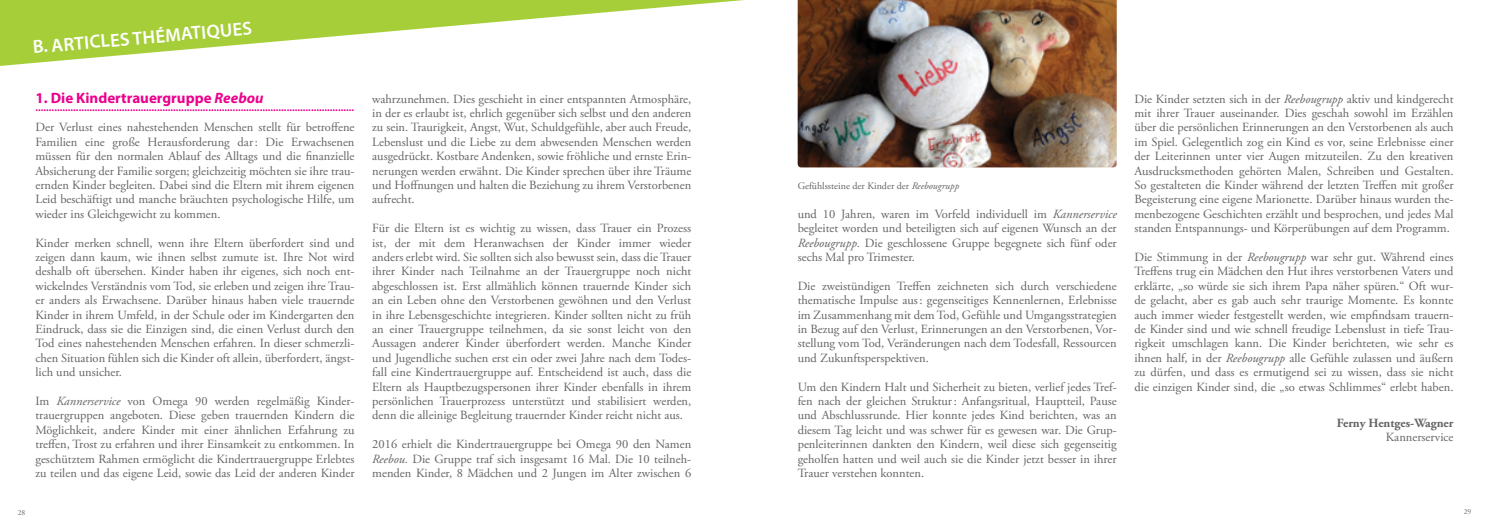
<style>
.page{position:relative;width:1489px;height:527px;background:#fff}
.page>*{position:absolute;margin:0;border:0;box-sizing:border-box;transform-origin:0 0}
.t1{font:600 18.75px "Myriad Pro";color:#fff}
.t2{font:700 15px "Myriad Pro";color:#ec008c}
.t3{font:12.5px/14.4px "Adobe Garamond Pro";color:#636466;text-align:justify}
.t4{font:700 12.5px "Adobe Garamond Pro";color:#636466}
.t5{font:700 10px "Myriad Pro";color:#ec008c}
.t6{font:10px "Adobe Garamond Pro";color:#636466}
.t7{font:7.5px "Adobe Garamond Pro";color:#636466}
.s1{font-style:italic}
</style>
<div class="page">
<svg style="left:0;top:0;width:744px;height:66px;fill:#a7ce3d"></svg>
<img style="left:797px;top:0;width:319px;height:167px">
<h1 class="t1" style="left:32px;top:35px;width:221px;rotate:-5deg">B. ARTICLES THÉMATIQUES</h1>
<p class="t2" style="left:35px;top:88px;width:230px">1. Die Kindertrauergruppe <span class="s1">Reebou</span></p>
<p class="t5" style="left:35px;top:101px;width:320px">......................................................................................................................</p>
<p class="t3" style="left:35px;top:121px;width:320px">Der Verlust eines nahestehenden Menschen stellt für betroffene Familien eine große Herausforderung dar: Die Erwachsenen müssen für den normalen Ablauf des Alltags und die finanzielle Absicherung der Familie sorgen; gleichzeitig möchten sie ihre trau&shy;ernden Kinder begleiten. Dabei sind die Eltern mit ihrem eigenen Leid beschäftigt und manche bräuchten psychologische Hilfe, um wieder ins Gleichgewicht zu kommen.</p>
<p class="t3" style="left:35px;top:236px;width:320px">Kinder merken schnell, wenn ihre Eltern überfordert sind und zeigen dann kaum, wie ihnen selbst zumute ist. Ihre Not wird deshalb oft übersehen. Kinder haben ihr eigenes, sich noch ent&shy;wickelndes Verständnis vom Tod, sie erleben und zeigen ihre Trau&shy;er anders als Erwachsene. Darüber hinaus haben viele trauernde Kinder in ihrem Umfeld, in der Schule oder im Kindergarten den Eindruck, dass sie die Einzigen sind, die einen Verlust durch den Tod eines nahestehenden Menschen erfahren. In dieser schmerzli&shy;chen Situation fühlen sich die Kinder oft allein, überfordert, ängst&shy;lich und unsicher.</p>
<p class="t3" style="left:35px;top:394px;width:320px">Im <span class="s1">Kannerservice</span> von Omega 90 werden regelmäßig Kinder&shy;trauergruppen angeboten. Diese geben trauernden Kindern die Möglichkeit, andere Kinder mit einer ähnlichen Erfahrung zu treffen, Trost zu erfahren und ihrer Einsamkeit zu entkommen. In geschütztem Rahmen ermöglicht die Kindertrauergruppe Erlebtes zu teilen und das eigene Leid, sowie das Leid der anderen Kinder</p>
<p class="t3" style="left:372px;top:92px;width:320px">wahrzunehmen. Dies geschieht in einer entspannten Atmosphäre, in der es erlaubt ist, ehrlich gegenüber sich selbst und den anderen zu sein. Traurigkeit, Angst, Wut, Schuldgefühle, aber auch Freude, Lebenslust und die Liebe zu dem abwesenden Menschen werden ausgedrückt. Kostbare Andenken, sowie fröhliche und ernste Erin&shy;nerungen werden erwähnt. Die Kinder sprechen über ihre Träume und Hoffnungen und halten die Beziehung zu ihrem Verstorbenen aufrecht.</p>
<p class="t3" style="left:372px;top:221px;width:320px">Für die Eltern ist es wichtig zu wissen, dass Trauer ein Prozess ist, der mit dem Heranwachsen der Kinder immer wieder anders erlebt wird. Sie sollten sich also bewusst sein, dass die Trauer ihrer Kinder nach Teilnahme an der Trauergruppe noch nicht abgeschlossen ist. Erst allmählich können trauernde Kinder sich an ein Leben ohne den Verstorbenen gewöhnen und den Verlust in ihre Lebensgeschichte integrieren. Kinder sollten nicht zu früh an einer Trauergruppe teilnehmen, da sie sonst leicht von den Aussagen anderer Kinder überfordert werden. Manche Kinder und Jugendliche suchen erst ein oder zwei Jahre nach dem Todes&shy;fall eine Kindertrauergruppe auf. Entscheidend ist auch, dass die Eltern als Hauptbezugspersonen ihrer Kinder ebenfalls in ihrem persönlichen Trauerprozess unterstützt und stabilisiert werden, denn die alleinige Begleitung trauernder Kinder reicht nicht aus.</p>
<p class="t3" style="left:372px;top:437px;width:320px">2016 erhielt die Kindertrauergruppe bei Omega 90 den Namen <span class="s1">Reebou.</span> Die Gruppe traf sich insgesamt 16 Mal. Die 10 teilneh&shy;menden Kinder, 8 Mädchen und 2 Jungen im Alter zwischen 6</p>
<p class="t6" style="left:797px;top:180px;width:163px">Gefühlssteine der Kinder der <span class="s1">Reebougrupp</span></p>
<p class="t3" style="left:797px;top:207px;width:320px">und 10 Jahren, waren im Vorfeld individuell im <span class="s1">Kannerservice </span>begleitet worden und beteiligten sich auf eigenen Wunsch an der <span class="s1">Reebougrupp.</span> Die geschlossene Gruppe begegnete sich fünf oder sechs Mal pro Trimester.</p>
<p class="t3" style="left:797px;top:279px;width:320px">Die zweistündigen Treffen zeichneten sich durch verschiedene thematische Impulse aus: gegenseitiges Kennenlernen, Erlebnisse im Zusammenhang mit dem Tod, Gefühle und Umgangsstrategien in Bezug auf den Verlust, Erinnerungen an den Verstorbenen, Vor&shy;stellung vom Tod, Veränderungen nach dem Todesfall, Ressourcen und Zukunftsperspektiven.</p>
<p class="t3" style="left:797px;top:379px;width:320px">Um den Kindern Halt und Sicherheit zu bieten, verlief jedes Tref&shy;fen nach der gleichen Struktur: Anfangsritual, Hauptteil, Pause und Abschlussrunde. Hier konnte jedes Kind berichten, was an diesem Tag leicht und was schwer für es gewesen war. Die Grup&shy;penleiterinnen dankten den Kindern, weil diese sich gegenseitig geholfen hatten und weil auch sie die Kinder jetzt besser in ihrer Trauer verstehen konnten.</p>
<p class="t3" style="left:1134px;top:92px;width:320px">Die Kinder setzten sich in der <span class="s1">Reebougrupp</span> aktiv und kindgerecht mit ihrer Trauer auseinander. Dies geschah sowohl im Erzählen über die persönlichen Erinnerungen an den Verstorbenen als auch im Spiel. Gelegentlich zog ein Kind es vor, seine Erlebnisse einer der Leiterinnen unter vier Augen mitzuteilen. Zu den kreativen Ausdrucksmethoden gehörten Malen, Schreiben und Gestalten.<br>So gestalteten die Kinder während der letzten Treffen mit großer Begeisterung eine eigene Marionette. Darüber hinaus wurden the&shy;menbezogene Geschichten erzählt und besprochen, und jedes Mal standen Entspannungs- und Körperübungen auf dem Programm.</p>
<p class="t3" style="left:1134px;top:250px;width:320px">Die Stimmung in der <span class="s1">Reebougrupp</span> war sehr gut. Während eines Treffens trug ein Mädchen den Hut ihres verstorbenen Vaters und erklärte, „so würde sie sich ihrem Papa näher spüren.“ Oft wur&shy;de gelacht, aber es gab auch sehr traurige Momente. Es konnte auch immer wieder festgestellt werden, wie empfindsam trauern&shy;de Kinder sind und wie schnell freudige Lebenslust in tiefe Trau&shy;rigkeit umschlagen kann. Die Kinder berichteten, wie sehr es ihnen half, in der <span class="s1">Reebougrupp</span> alle Gefühle zulassen und äußern zu dürfen, und dass es ermutigend sei zu wissen, dass sie nicht die einzigen Kinder sind, die „so etwas Schlimmes“ erlebt haben.</p>
<p class="t4" style="left:1336px;top:415px;width:118px">Ferny Hentges-Wagner</p>
<p class="t3" style="left:1385px;top:430px;width:69px">Kannerservice</p>
<p class="t7" style="left:18px;top:507px;width:9px">28</p>
<p class="t7" style="left:1463px;top:507px;width:9px">29</p>
</div>
